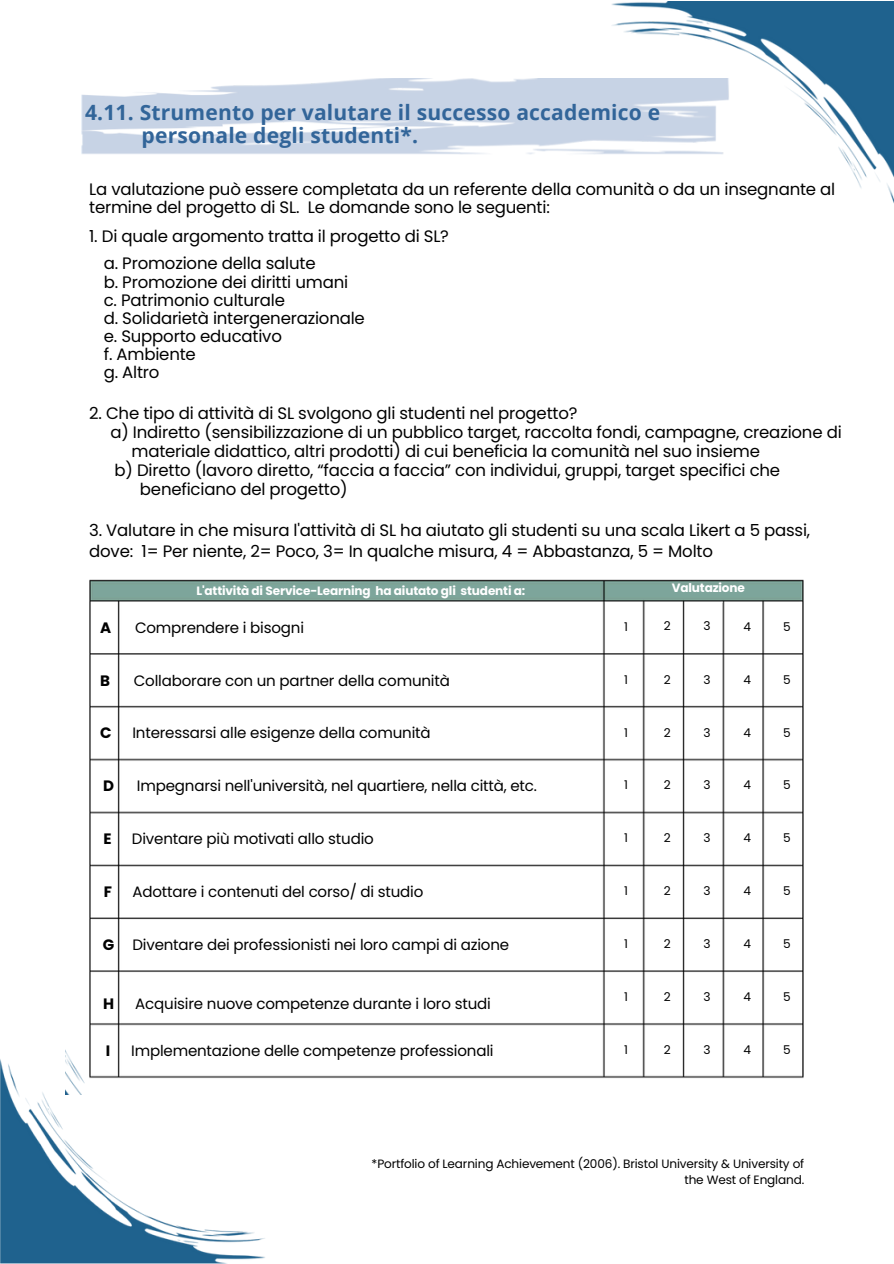
<style>
.page{position:relative;width:894px;height:1264px;background:#fff}
.page>*{position:absolute;margin:0;border:0;box-sizing:border-box;transform-origin:0 0}
.t1{font:700 21px/23.7px "Open Sans";letter-spacing:.01em;color:#326599}
.t2{font:16.5px/18.1px "Poppins";letter-spacing:-.01em;color:#000}
.t3{font:15px "Poppins";letter-spacing:-.01em;color:#000}
.t4{font:700 15px "Poppins";color:#000}
.t5{font:12px/16px "Poppins";letter-spacing:-.01em;color:#000;text-align:right}
.t6{font:700 12px "Poppins";letter-spacing:-.01em;color:#fff}
.s1{font-weight:700}
</style>
<div class="page">
<img style="left:65px;top:579px;width:739px;height:499px">
<img style="left:0;top:1053px;width:270px;height:210px">
<img style="left:605px;top:1px;width:288px;height:200px">
<p class="t1" style="left:142px;top:100px;width:520px;text-indent:-57px">4.11. Strumento per valutare il successo accademico e personale degli studenti*.</p>
<h2 class="t2" style="left:89px;top:180px;width:747px">La valutazione può essere completata da un referente della comunità o da un insegnante al termine del progetto di SL. Le domande sono le seguenti:</h2>
<h2 class="t2" style="left:89px;top:227px;width:361px">1. Di quale argomento tratta il progetto di SL?</h2>
<h2 class="t2" style="left:104px;top:254px;width:262px">a. Promozione della salute<br>b. Promozione dei diritti umani c. Patrimonio culturale<br>d. Solidarietà intergenerazionale e. Supporto educativo<br>f. Ambiente<br>g. Altro</h2>
<h2 class="t2" style="left:89px;top:403px;width:489px">2. Che tipo di attività di SL svolgono gli studenti nel progetto?</h2>
<h2 class="t2" style="left:110px;top:423px;width:732px">a) Indiretto (sensibilizzazione di un pubblico target, raccolta fondi, campagne, creazione di</h2>
<h2 class="t2" style="left:131px;top:442px;width:630px">materiale didattico, altri prodotti) di cui beneficia la comunità nel suo insieme</h2>
<h2 class="t2" style="left:114px;top:461px;width:667px">b) Diretto (lavoro diretto, “faccia a faccia” con individui, gruppi, target specifici che</h2>
<h2 class="t2" style="left:140px;top:480px;width:209px">beneficiano del progetto)</h2>
<h2 class="t2" style="left:89px;top:519px;width:722px;line-height:21.3px">3. Valutare in che misura l'attività di SL ha aiutato gli studenti su una scala Likert a 5 passi, dove: 1= Per niente, 2= Poco, 3= In qualche misura, 4 = Abbastanza, 5 = Molto</h2>
<h3 class="t6" style="left:196px;top:582px;width:330px">L'attività di Service-Learning ha aiutato gli studenti a:</h3>
<h3 class="t6" style="left:671px;top:579px;width:75px">Valutazione</h3>
<h2 class="t4" style="left:100px;top:617px;width:13px">A</h2>
<h2 class="t3" style="left:135px;top:617px;width:170px">Comprendere i bisogni</h2>
<p class="t5" style="left:623px;top:618px;width:5px">1</p>
<p class="t5" style="left:663px;top:617px;width:8px">2</p>
<p class="t5" style="left:703px;top:617px;width:9px">3</p>
<p class="t5" style="left:743px;top:618px;width:9px">4</p>
<p class="t5" style="left:783px;top:618px;width:9px">5</p>
<h2 class="t4" style="left:100px;top:670px;width:11px">B</h2>
<h2 class="t3" style="left:134px;top:670px;width:317px">Collaborare con un partner della comunità</h2>
<p class="t5" style="left:623px;top:671px;width:5px">1</p>
<p class="t5" style="left:663px;top:671px;width:8px">2</p>
<p class="t5" style="left:703px;top:671px;width:9px">3</p>
<p class="t5" style="left:743px;top:671px;width:9px">4</p>
<p class="t5" style="left:783px;top:671px;width:9px">5</p>
<h2 class="t4" style="left:100px;top:722px;width:13px">C</h2>
<h2 class="t3" style="left:132px;top:722px;width:300px">Interessarsi alle esigenze della comunità</h2>
<h2 class="t4" style="left:103px;top:775px;width:12px">D</h2>
<h2 class="t3" style="left:137px;top:775px;width:401px">Impegnarsi nell'università, nel quartiere, nella città, etc.</h2>
<p class="t5" style="left:623px;top:724px;width:5px">1</p>
<p class="t5" style="left:623px;top:777px;width:5px">1</p>
<p class="t5" style="left:663px;top:724px;width:8px">2</p>
<p class="t5" style="left:663px;top:777px;width:8px">2</p>
<p class="t5" style="left:703px;top:724px;width:9px">3</p>
<p class="t5" style="left:703px;top:777px;width:9px">3</p>
<p class="t5" style="left:743px;top:724px;width:9px">4</p>
<p class="t5" style="left:743px;top:777px;width:9px">4</p>
<p class="t5" style="left:783px;top:724px;width:9px">5</p>
<p class="t5" style="left:783px;top:777px;width:9px">5</p>
<h2 class="t4" style="left:103px;top:828px;width:10px">E</h2>
<h2 class="t3" style="left:132px;top:828px;width:243px">Diventare più motivati allo studio</h2>
<p class="t5" style="left:623px;top:830px;width:5px">1</p>
<p class="t5" style="left:663px;top:830px;width:8px">2</p>
<p class="t5" style="left:703px;top:830px;width:9px">3</p>
<p class="t5" style="left:743px;top:830px;width:9px">4</p>
<p class="t5" style="left:783px;top:830px;width:9px">5</p>
<h2 class="t4" style="left:104px;top:881px;width:10px">F</h2>
<h2 class="t3" style="left:132px;top:881px;width:292px">Adottare i contenuti del corso/ di studio</h2>
<p class="t5" style="left:623px;top:883px;width:5px">1</p>
<p class="t5" style="left:663px;top:883px;width:8px">2</p>
<p class="t5" style="left:703px;top:883px;width:9px">3</p>
<p class="t5" style="left:743px;top:883px;width:9px">4</p>
<p class="t5" style="left:783px;top:883px;width:9px">5</p>
<h2 class="t3" style="left:103px;top:934px;width:408px"><span class="s1">G</span> Diventare dei professionisti nei loro campi di azione</h2>
<p class="t5" style="left:623px;top:935px;width:5px">1</p>
<p class="t5" style="left:663px;top:935px;width:8px">2</p>
<p class="t5" style="left:703px;top:935px;width:9px">3</p>
<p class="t5" style="left:743px;top:935px;width:9px">4</p>
<p class="t5" style="left:783px;top:935px;width:9px">5</p>
<h2 class="t4" style="left:103px;top:992px;width:13px">H</h2>
<h2 class="t3" style="left:135px;top:992px;width:357px">Acquisire nuove competenze durante i loro studi</h2>
<p class="t5" style="left:623px;top:988px;width:5px">1</p>
<p class="t5" style="left:663px;top:988px;width:8px">2</p>
<p class="t5" style="left:703px;top:988px;width:9px">3</p>
<p class="t5" style="left:743px;top:988px;width:9px">4</p>
<p class="t5" style="left:783px;top:988px;width:9px">5</p>
<h2 class="t4" style="left:106px;top:1040px;width:6px">I</h2>
<h2 class="t3" style="left:131px;top:1040px;width:364px">Implementazione delle competenze professionali</h2>
<p class="t5" style="left:623px;top:1041px;width:5px">1</p>
<p class="t5" style="left:663px;top:1041px;width:8px">2</p>
<p class="t5" style="left:703px;top:1041px;width:9px">3</p>
<p class="t5" style="left:743px;top:1041px;width:9px">4</p>
<p class="t5" style="left:783px;top:1041px;width:9px">5</p>
<p class="t5" style="left:371px;top:1156px;width:434px">*Portfolio of Learning Achievement (2006). Bristol University &amp; University of the West of England.</p>
</div>
